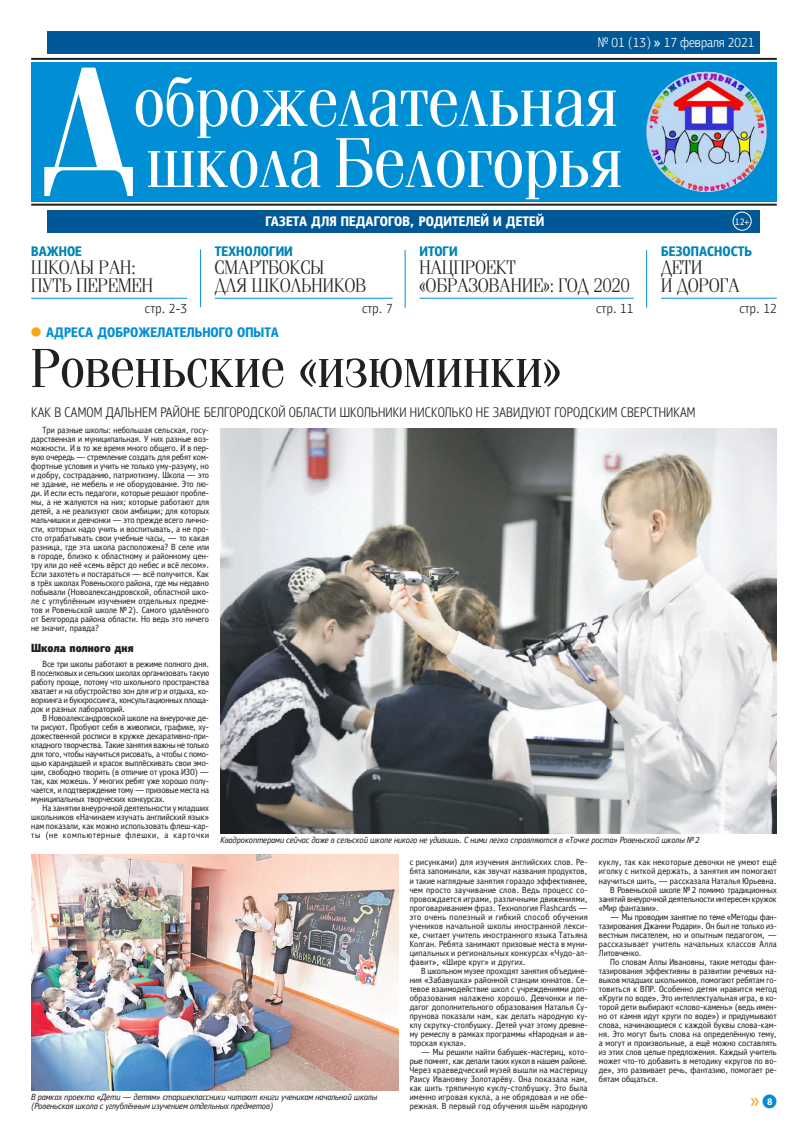
<style>
.page{position:relative;width:808px;height:1140px;background:#fff}
.page>*{position:absolute;margin:0;border:0;box-sizing:border-box;transform-origin:0 0}
.t1{font:56px "Free Fountain";letter-spacing:.01em;color:#231f20}
.t2{font:300 20px/18px "Free Fountain";letter-spacing:.01em;color:#231f20}
.t3{font:300 14px "Free Korocha";letter-spacing:.01em;color:#231f20}
.t4{font:700 14px "Free Korocha";color:#fff}
.t5{font:700 14px "Free Korocha";color:#0083b6}
.t6{font:700 14px "Free Korocha";color:#008fd5}
.t7{font:300 14px "Free Korocha";color:#fff}
.t8{font:900 12px "Free Korocha";color:#231f20}
.t9{font:700 10px "Free Korocha";color:#008fd5}
.t10{font:9.8px "Free Korocha";color:#fff}
.t11{font:9px/9px "Free Korocha";letter-spacing:.01em;color:#231f20;text-align:justify}
.t12{font:italic 9px/9px "Free Korocha";letter-spacing:-.005em;color:#231f20}
.t13{font:9px "Free Korocha";letter-spacing:.03em;color:#231f20}
.s1{font-weight:400}
.s2{color:#fff}
</style>
<div class="page">
<div style="left:48px;top:31px;width:712px;height:23px;background:#005996"></div>
<div style="left:48px;top:210px;width:712px;height:22px;background:#005996"></div>
<hr style="left:31px;top:58px;width:746px;height:2px;background:#231f20">
<hr style="left:31px;top:204px;width:746px;height:2px;background:#231f20">
<div style="left:31px;top:62px;width:746px;height:140px;background:#008fd5"></div>
<img style="left:646px;top:72px;width:120px;height:120px;border-radius:60px">
<svg style="left:44px;top:68px;width:576px;height:131px"></svg>
<hr style="left:200px;top:249px;width:1px;height:58px;background:#008fd5">
<hr style="left:405px;top:250px;width:1px;height:58px;background:#008fd5">
<hr style="left:646px;top:250px;width:1px;height:58px;background:#008fd5">
<hr style="left:31px;top:298px;width:156px;height:1px;background:#008fd5">
<hr style="left:661px;top:298px;width:116px;height:1px;background:#008fd5">
<hr style="left:420px;top:298px;width:214px;height:1px;background:#008fd5">
<hr style="left:215px;top:298px;width:178px;height:1px;background:#008fd5">
<div style="left:732px;top:212px;width:20px;height:19px;border:1px solid #fff;border-radius:50%"></div>
<img style="left:31px;top:854px;width:367px;height:236px">
<img style="left:220px;top:428px;width:557px;height:405px">
<h3 class="t7" style="left:598px;top:34px;width:158px">№ 01 (13) <span class="s1">»</span> 17 февраля 2021</h3>
<h3 class="t5" style="left:31px;top:243px;width:52px">ВАЖНОЕ</h3>
<h2 class="t2" style="left:31px;top:258px;width:123px">ШКОЛЫ РАН:<br>ПУТЬ ПЕРЕМЕН</h2>
<h3 class="t3" style="left:145px;top:300px;width:44px">стр. 2-3</h3>
<h3 class="t4" style="left:265px;top:213px;width:280px">ГАЗЕТА ДЛЯ ПЕДАГОГОВ, РОДИТЕЛЕЙ И ДЕТЕЙ</h3>
<h3 class="t5" style="left:215px;top:243px;width:79px">ТЕХНОЛОГИИ</h3>
<h2 class="t2" style="left:215px;top:258px;width:153px">СМАРТБОКСЫ<br>ДЛЯ ШКОЛЬНИКОВ</h2>
<h3 class="t3" style="left:362px;top:300px;width:32px">стр. 7</h3>
<h3 class="t5" style="left:420px;top:243px;width:40px">ИТОГИ</h3>
<h2 class="t2" style="left:420px;top:258px;width:212px">НАЦПРОЕКТ «ОБРАЗОВАНИЕ»: ГОД 2020</h2>
<h3 class="t3" style="left:596px;top:300px;width:39px">стр. 11</h3>
<p class="t10" style="left:735px;top:216px;width:16px">12+</p>
<h3 class="t5" style="left:661px;top:243px;width:93px">БЕЗОПАСНОСТЬ</h3>
<h2 class="t2" style="left:661px;top:258px;width:80px">ДЕТИ<br>И ДОРОГА</h2>
<h3 class="t3" style="left:739px;top:300px;width:39px">стр. 12</h3>
<h3 class="t6" style="left:46px;top:324px;width:234px">АДРЕСА ДОБРОЖЕЛАТЕЛЬНОГО ОПЫТА</h3>
<h1 class="t1" style="left:31px;top:340px;width:531px">Ровеньские «изюминки»</h1>
<h3 class="t3" style="left:31px;top:404px;width:666px">КАК В САМОМ ДАЛЬНЕМ РАЙОНЕ БЕЛГОРОДСКОЙ ОБЛАСТИ ШКОЛЬНИКИ НИСКОЛЬКО НЕ ЗАВИДУЮТ ГОРОДСКИМ СВЕРСТНИКАМ</h3>
<p class="t11" style="left:31px;top:426px;width:180px;text-indent:11px">Три разные школы: небольшая сельская, госу&shy;дарственная и муниципальная. У них разные воз&shy;можности. И в то же время много общего. И в пер&shy;вую очередь — стремление создать для ребят ком&shy;фортные условия и учить не только уму-разуму, но и добру, состраданию, патриотизму. Школа — это не здание, не мебель и не оборудование. Это лю&shy;ди. И если есть педагоги, которые решают пробле&shy;мы, а не жалуются на них; которые работают для детей, а не реализуют свои амбиции; для которых мальчишки и девчонки — это прежде всего лично&shy;сти, которых надо учить и воспитывать, а не про&shy;сто отрабатывать свои учебные часы, — то какая разница, где эта школа расположена? В селе или в городе, близко к областному и районному цен&shy;тру или до неё «семь вёрст до небес и всё лесом».<br>Если захотеть и постараться — всё получится. Как в трёх школах Ровеньского района, где мы недавно побывали (Новоалександровской, областной шко&shy;ле с углублённым изучением отдельных предме&shy;тов и Ровеньской школе № 2). Самого удалённого от Белгорода района области. Но ведь это ничего не значит, правда?</p>
<h3 class="t8" style="left:31px;top:640px;width:104px">Школа полного дня</h3>
<p class="t11" style="left:31px;top:660px;width:179px;text-indent:11px">Все три школы работают в режиме полного дня.<br>В поселковых и сельских школах организовать такую работу проще, потому что школьного пространства хватает и на обустройство зон для игр и отдыха, ко&shy;воркинга и буккроссинга, консультационных площа&shy;док и разных лабораторий.</p>
<p class="t11" style="left:31px;top:714px;width:179px;text-indent:11px">В Новоалександровской школе на внеурочке де&shy;ти рисуют. Пробуют себя в живописи, графике, ху&shy;дожественной росписи в кружке декаративно-при&shy;кладного творчества. Такие занятия важны не только для того, чтобы научиться рисовать, а чтобы с помо&shy;щью карандашей и красок выплёскивать свои эмо&shy;ции, свободно творить (в отличие от урока ИЗО) — так, как можешь. У многих ребят уже хорошо полу&shy;чается, и подтверждение тому — призовые места на муниципальных творческих конкурсах.</p>
<p class="t11" style="left:31px;top:804px;width:179px;text-indent:11px">На занятии внеурочной деятельности у младших школьников «Начинаем изучать английский язык» нам показали, как можно использовать флеш-кар&shy;ты (не компьютерные флешки, а карточки</p>
<p class="t11" style="left:410px;top:858px;width:180px">с рисунками) для изучения английских слов. Ре&shy;бята запоминали, как звучат названия продуктов, и такие наглядные занятия гораздо эффективнее, чем просто заучивание слов. Ведь процесс со&shy;провождается играми, различными движениями, проговариванием фраз. Технология Flashcards — это очень полезный и гибкий способ обучения учеников начальной школы иностранной лекси&shy;ке, считает учитель иностранного языка Татьяна Колган. Ребята занимают призовые места в муни&shy;ципальных и региональных конкурсах «Чудо-ал&shy;фавит», «Шире круг» и других.</p>
<p class="t11" style="left:410px;top:966px;width:179px;text-indent:11px">В школьном музее проходят занятия объедине&shy;ния «Забавушка» районной станции юннатов. Се&shy;тевое взаимодействие школ с учреждениями доп&shy;образования налажено хорошо. Девчонки и пе&shy;дагог дополнительного образования Наталья Су&shy;прунова показали нам, как делать народную ку&shy;клу скрутку-столбушку. Детей учат этому древне&shy;му ремеслу в рамках программы «Народная и ав&shy;торская кукла».</p>
<p class="t11" style="left:410px;top:1047px;width:179px;text-indent:11px">— Мы решили найти бабушек-мастериц, кото&shy;рые помнят, как делали таких кукол в нашем районе.<br>Через краеведческий музей вышли на мастерицу Раису Ивановну Золотарёву. Она показала нам, как шить тряпичную куклу-столбушку. Это была именно игровая кукла, а не обрядовая и не обе&shy;режная. В первый год обучения шьём народную</p>
<p class="t12" style="left:220px;top:835px;width:481px">Квадрокоптерами сейчас даже в сельской школе никого не удивишь. С ними легко справляются в «Точке роста» Ровеньской школы №2</p>
<p class="t13" style="left:599px;top:857px;width:179px">куклу, так как некоторые девочки не умеют ещё</p>
<p class="t13" style="left:599px;top:866px;width:179px">иголку с ниткой держать, а занятия им помогают</p>
<p class="t11" style="left:599px;top:876px;width:179px">научиться шить, — рассказала Наталья Юрьевна.</p>
<p class="t11" style="left:610px;top:885px;width:168px">В Ровеньской школе №2 помимо традиционных</p>
<p class="t11" style="left:599px;top:894px;width:179px">занятий внеурочной деятельности интересен кружок</p>
<p class="t11" style="left:599px;top:903px;width:61px">«Мир фантазии».</p>
<p class="t11" style="left:599px;top:912px;width:179px;text-indent:11px">— Мы проводим занятие по теме «Методы фан&shy;тазирования Джанни Родари». Он был не только из&shy;вестным писателем, но и опытным педагогом, — рассказывает учитель начальных классов Алла Литовченко.</p>
<p class="t11" style="left:599px;top:957px;width:179px;text-indent:11px">По словам Аллы Ивановны, такие методы фан&shy;тазирования эффективны в развитии речевых на&shy;выков младших школьников, помогают ребятам го&shy;товиться к ВПР. Особенно детям нравится метод «Круги по воде». Это интеллектуальная игра, в ко&shy;торой дети выбирают «слово-камень» (ведь имен&shy;но от камня идут круги по воде») и придумывают слова, начинающиеся с каждой буквы слова-кам&shy;ня. Это могут быть слова на определённую тему, а могут и произвольные, а ещё можно составлять из этих слов целые предложения. Каждый учитель может что-то добавить в методику «кругов по во&shy;де», это развивает речь, фантазию, помогает ре&shy;бятам общаться.</p>
<p class="t9" style="left:762px;top:1096px;width:15px">●.<span class="s2">8</span>.</p>
<p class="t12" style="left:31px;top:1092px;width:348px">В рамках проекта «Дети — детям» старшеклассники читают книги ученикам начальной школы (Ровеньская школа с углублённым изучением отдельных предметов)</p>
</div>
